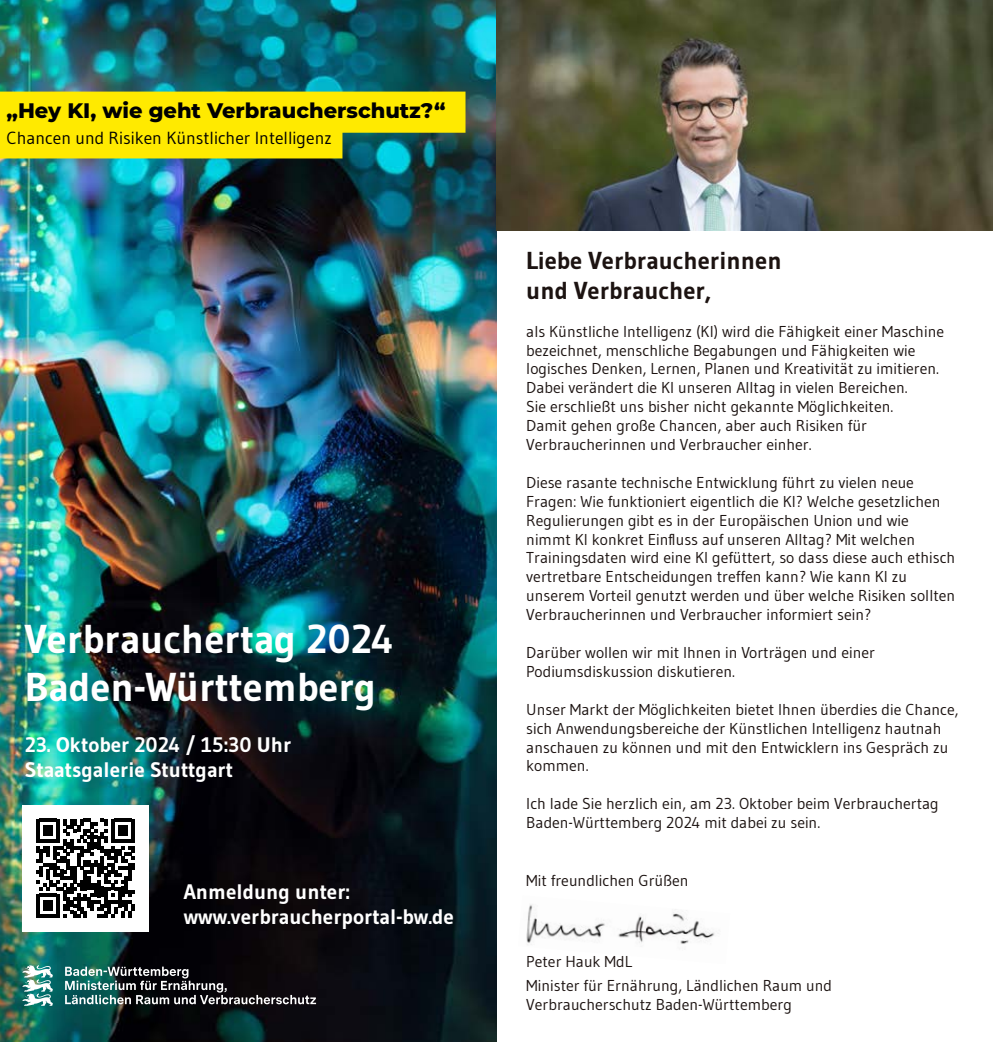
<style>
.page{position:relative;width:993px;height:1042px;background:#fff}
.page>*{position:absolute;margin:0;border:0;box-sizing:border-box;transform-origin:0 0}
.t1{font:700 40.25px "Gudea";color:#fff}
.H1{font:700 24.5px/29.4px "Gudea";color:#1c1311}
.t2{font:700 21px "Gudea";color:#fff}
.t3{font:800 21px "Montserrat";color:#000}
.t4{font:17.5px "Gudea";color:#000}
.Fließtext{font:15.75px/18.9px "Gudea";color:#1c1311}
</style>
<div class="page">
<img style="left:0;top:0;width:496px;height:1042px">
<svg style="left:0;top:92px;width:465px;height:66px;background:#e6dc0b"></svg>
<img style="left:526px;top:904px;width:189px;height:41px">
<div style="left:22px;top:805px;width:126px;height:126px;background:#fff"></div>
<svg style="left:36px;top:818px;width:99px;height:99px"></svg>
<svg style="left:22px;top:965px;width:31px;height:41px"></svg>
<svg style="left:65px;top:966px;width:251px;height:38px;background:#394445"></svg>
<img style="left:496px;top:0;width:496px;height:231px">
<p class="t3" style="left:7px;top:95px;width:440px">„Hey KI, wie geht Verbraucherschutz?“</p>
<p class="t4" style="left:7px;top:127px;width:326px">Chancen und Risiken Künstlicher Intelligenz</p>
<p class="t1" style="left:25px;top:614px;width:370px">Verbrauchertag 2024</p>
<p class="t1" style="left:25px;top:662px;width:353px">Baden-Württemberg</p>
<p class="t2" style="left:25px;top:731px;width:268px">23. Oktober 2024 / 15:30 Uhr</p>
<p class="t2" style="left:25px;top:756px;width:210px">Staatsgalerie Stuttgart</p>
<p class="t2" style="left:184px;top:878px;width:168px">Anmeldung unter:</p>
<p class="t2" style="left:184px;top:903px;width:272px">www.verbraucherportal-bw.de</p>
<p class="H1" style="left:526px;top:246px;width:257px">Liebe Verbraucherinnen und Verbraucher,</p>
<p class="Fließtext" style="left:526px;top:321px;width:419px">als Künstliche Intelligenz (KI) wird die Fähigkeit einer Maschine bezeichnet, menschliche Begabungen und Fähigkeiten wie logisches Denken, Lernen, Planen und Kreativität zu imitieren.<br>Dabei verändert die KI unseren Alltag in vielen Bereichen.<br>Sie erschließt uns bisher nicht gekannte Möglichkeiten.<br>Damit gehen große Chancen, aber auch Risiken für Verbraucherinnen und Verbraucher einher.</p>
<p class="Fließtext" style="left:526px;top:473px;width:430px">Diese rasante technische Entwicklung führt zu vielen neue Fragen: Wie funktioniert eigentlich die KI? Welche gesetzlichen Regulierungen gibt es in der Europäischen Union und wie nimmt KI konkret Einfluss auf unseren Alltag? Mit welchen Trainingsdaten wird eine KI gefüttert, so dass diese auch ethisch vertretbare Entscheidungen treffen kann? Wie kann KI zu unserem Vorteil genutzt werden und über welche Risiken sollten Verbraucherinnen und Verbraucher informiert sein?</p>
<p class="Fließtext" style="left:526px;top:643px;width:350px">Darüber wollen wir mit Ihnen in Vorträgen und einer<br>Podiumsdiskussion diskutieren.</p>
<p class="Fließtext" style="left:526px;top:699px;width:433px">Unser Markt der Möglichkeiten bietet Ihnen überdies die Chance, sich Anwendungsbereiche der Künstlichen Intelligenz hautnah anschauen zu können und mit den Entwicklern ins Gespräch zu kommen.</p>
<p class="Fließtext" style="left:526px;top:794px;width:414px">Ich lade Sie herzlich ein, am 23. Oktober beim Verbrauchertag<br>Baden-Württemberg 2024 mit dabei zu sein.</p>
<p class="Fließtext" style="left:526px;top:870px;width:164px">Mit freundlichen Grüßen</p>
<p class="Fließtext" style="left:526px;top:952px;width:107px">Peter Hauk MdL</p>
<p class="Fließtext" style="left:526px;top:976px;width:307px">Minister für Ernährung, Ländlichen Raum und<br>Verbraucherschutz Baden-Württemberg</p>
</div>
